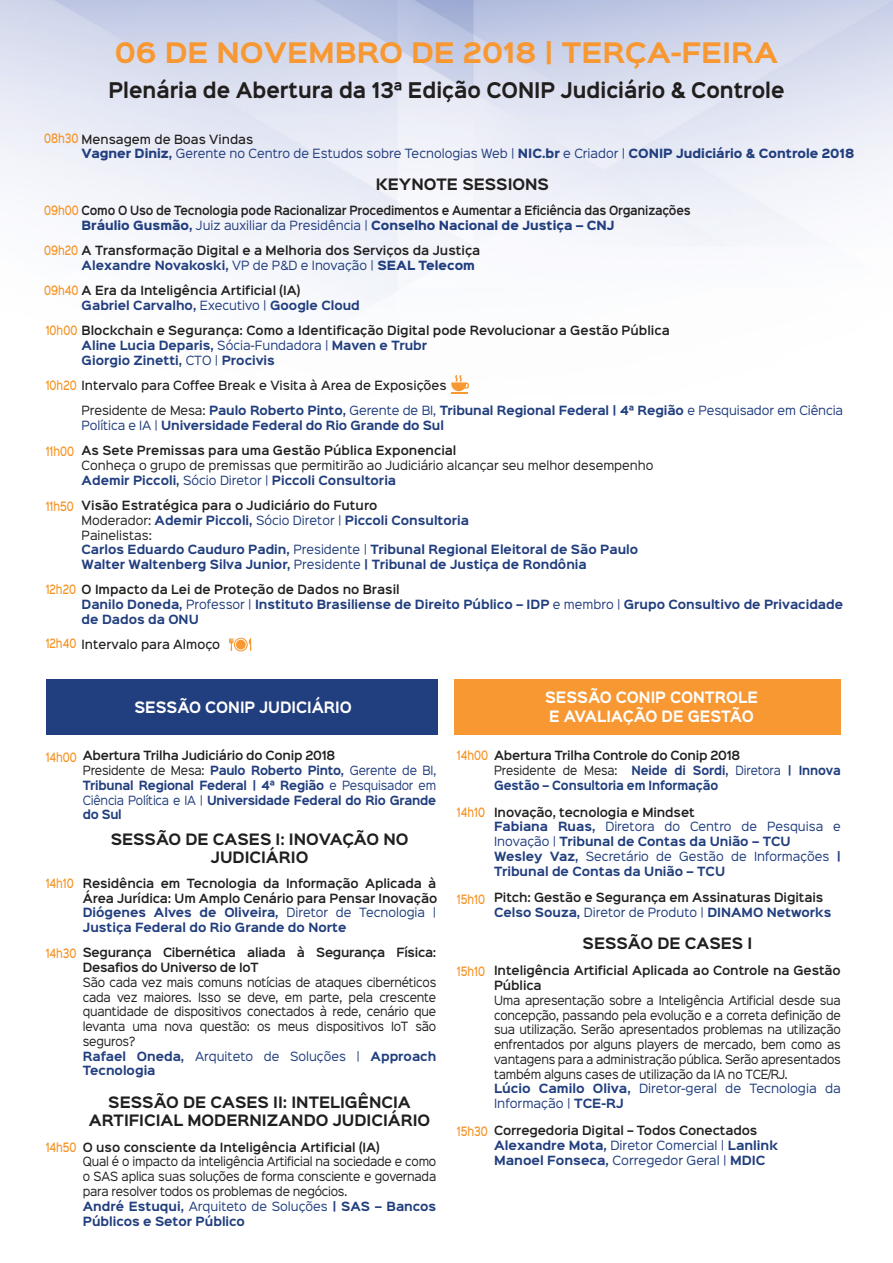
<style>
.page{position:relative;width:893px;height:1263px;background:#fff}
.page>*{position:absolute;margin:0;border:0;box-sizing:border-box;transform-origin:0 0}
.t1{font:700 25.5px "Sinkin Sans 700";color:#f79833}
.t2{font:700 19.5px "Sinkin Sans 700";color:#211e1e;scale:.9 1}
.t3{font:700 14.25px/18px "Sinkin Sans 700";color:#211e1e;text-align:center;scale:.95 1}
.t4{font:700 14.25px/19.6px "Sinkin Sans 700";color:#fff;scale:.9 1}
.t5{font:500 11.7px "Sinkin Sans 500";color:#f69221;scale:.77 1}
.t6{font:700 11.4px/14.7px "Sinkin Sans 700";color:#213e7e;scale:.95 1}
.t7{font:600 11.4px/14.7px "Sinkin Sans 600";letter-spacing:-.01em;color:#211e1e;scale:.95 1}
.t8{font:11.4px/14.7px "Sinkin Sans 400";letter-spacing:-.02em;color:#211e1e;text-align:justify;scale:.91 1}
.t9{font:11.4px "Sinkin Sans 400";color:#213e7e;scale:.95 1}
.t10{font:700 11.4px/14.7px "Sinkin Sans 700";color:#213e7e;text-align:justify;scale:.91 1}
.t11{font:500 11.4px "Sinkin Sans 500";color:#211e1e;scale:.95 1}
.t12{font:600 11.4px "Sinkin Sans 600";letter-spacing:-.01em;color:#211e1e;scale:.88 1}
.t13{font:11.4px "Sinkin Sans 400";color:#211e1e;scale:.95 1}
.t14{font:700 11.4px/14.7px "Sinkin Sans 700";color:#213e7e;scale:.89 1}
.t15{font:700 11.4px/14.7px "Sinkin Sans 700";color:#213e7e}
.t16{font:900 11.4px "Sinkin Sans 800";color:#213e7e;scale:.95 1}
.s1{font-size:11.7px;color:#f69221}
.s2{font-family:"Sinkin Sans 800";font-weight:900}
.s3{font-family:"Sinkin Sans 500";font-weight:500;font-size:11.7px;color:#f69221}
.s4{font-family:"Sinkin Sans 400";font-weight:400}
.s5{font-family:"Sinkin Sans 400";font-weight:400;color:#211e1e}
.s6{font-family:"Sinkin Sans 700";font-weight:700}
.s7{font-family:"Sinkin Sans 700";font-weight:700;color:#213e7e}
.s8{color:#213e7e}
</style>
<div class="page">
<img style="left:0;top:0;width:893px;height:735px">
<svg style="left:451px;top:375px;width:18px;height:18px"></svg>
<svg style="left:229px;top:638px;width:22px;height:13px"></svg>
<div style="left:46px;top:679px;width:392px;height:56px;background:#213e7e"></div>
<div style="left:455px;top:679px;width:386px;height:56px;background:#f79833"></div>
<h1 class="t1" style="left:115px;top:40px;width:665px">06 DE NOVEMBRO DE 2018 | TERÇA-FEIRA</h1>
<h2 class="t2" style="left:108px;top:80px;width:753px">Plenária de Abertura da 13ª Edição CONIP Judiciário &amp; Controle</h2>
<p class="t11" style="left:44px;top:129px;width:222px"><span class="s1">08h30</span> Mensagem de Boas Vindas</p>
<p class="t9" style="left:82px;top:144px;width:815px"><span class="s2">Vagner Diniz,</span> Gerente no Centro de Estudos sobre Tecnologias Web | <span class="s2">NIC.br</span> e Criador | <span class="s2">CONIP Judiciário &amp; Controle 2018</span></p>
<p class="t3" style="left:376px;top:176px;width:184px">KEYNOTE SESSIONS</p>
<p class="t12" style="left:44px;top:201px;width:736px"><span class="s3">09h00</span> Como O Uso de Tecnologia pode Racionalizar Procedimentos e Aumentar a Eficiência das Organizações</p>
<p class="t16" style="left:82px;top:219px;width:563px">Bráulio Gusmão, <span class="s4">Juiz auxiliar da Presidência |</span> Conselho Nacional de Justiça – CNJ</p>
<p class="t7" style="left:44px;top:242px;width:461px"><span class="s3">09h20</span> A Transformação Digital e a Melhoria dos Serviços da Justiça</p>
<p class="t6" style="left:82px;top:259px;width:416px">Alexandre Novakoski, <span class="s4">VP de P&amp;D e Inovação |</span> <span class="s2">SEAL Telecom</span></p>
<p class="t7" style="left:44px;top:282px;width:271px"><span class="s3">09h40</span> A Era da Inteligência Artificial (IA)</p>
<p class="t6" style="left:82px;top:299px;width:294px">Gabriel Carvalho, <span class="s4">Executivo |</span> Google Cloud</p>
<p class="t7" style="left:46px;top:322px;width:658px"><span class="s3">10h00</span> Blockchain e Segurança: Como a Identificação Digital pode Revolucionar a Gestão Pública</p>
<p class="t6" style="left:82px;top:339px;width:365px">Aline Lucia Deparis, <span class="s4">Sócia-Fundadora |</span> Maven e Trubr<br>Giorgio Zinetti, <span class="s4">CTO |</span> Procivis</p>
<p class="t11" style="left:46px;top:376px;width:424px"><span class="s1">10h20</span> Intervalo para Coffee Break e Visita à Area de Exposições</p>
<p class="t6" style="left:82px;top:404px;width:803px"><span class="s5">Presidente de Mesa:</span> Paulo Roberto Pinto, <span class="s4">Gerente de BI,</span> Tribunal Regional Federal | 4ª Região <span class="s4">e Pesquisador em Ciência<br>Política e IA |</span> Universidade Federal do Rio Grande do Sul</p>
<p class="t7" style="left:82px;top:442px;width:396px">As Sete Premissas para uma Gestão Pública Exponencial</p>
<p class="t13" style="left:82px;top:456px;width:603px">Conheça o grupo de premissas que permitirão ao Judiciário alcançar seu melhor desempenho</p>
<p class="t6" style="left:82px;top:473px;width:333px">Ademir Piccoli, <span class="s4">Sócio Diretor |</span> Piccoli Consultoria</p>
<p class="t7" style="left:82px;top:497px;width:313px">Visão Estratégica para o Judiciário do Futuro</p>
<p class="t6" style="left:82px;top:513px;width:409px"><span class="s5">Moderador:</span> Ademir Piccoli, <span class="s4">Sócio Diretor |</span> Piccoli Consultoria</p>
<p class="t13" style="left:82px;top:525px;width:75px">Painelistas:</p>
<p class="t6" style="left:82px;top:543px;width:587px">Carlos Eduardo Cauduro Padin, <span class="s4">Presidente |</span> Tribunal Regional Eleitoral de São Paulo<br>Walter Waltenberg Silva Junior, <span class="s4">Presidente</span> | Tribunal de Justiça de Rondônia</p>
<p class="t7" style="left:82px;top:581px;width:336px">O Impacto da Lei de Proteção de Dados no Brasil</p>
<p class="t6" style="left:82px;top:598px;width:803px">Danilo Doneda, <span class="s4">Professor |</span> Instituto Brasiliense de Direito Público – IDP <span class="s4">e membro |</span> Grupo Consultivo de Privacidade de Dados da ONU</p>
<p class="t5" style="left:46px;top:441px;width:38px">11h00</p>
<p class="t5" style="left:46px;top:496px;width:38px">11h50</p>
<p class="t5" style="left:46px;top:579px;width:41px">12h20</p>
<p class="t11" style="left:46px;top:635px;width:185px"><span class="s1">12h40</span> Intervalo para Almoço</p>
<p class="t4" style="left:134px;top:698px;width:243px">SESSÃO CONIP JUDICIÁRIO</p>
<p class="t4" style="left:545px;top:688px;width:238px">SESSÃO CONIP CONTROLE<br>E AVALIAÇÃO DE GESTÃO</p>
<p class="t7" style="left:83px;top:747px;width:267px">Abertura Trilha Judiciário do Conip 2018</p>
<p class="t10" style="left:83px;top:764px;width:390px"><span class="s5">Presidente de Mesa:</span> Paulo Roberto Pinto, <span class="s4">Gerente de BI, </span>Tribunal Regional Federal | 4ª Região <span class="s4">e Pesquisador em Ciência Política e IA |</span> Universidade Federal do Rio Grande do Sul</p>
<p class="t3" style="left:111px;top:831px;width:315px">SESSÃO DE CASES I: INOVAÇÃO NO<br>JUDICIÁRIO</p>
<p class="t7" style="left:83px;top:875px;width:375px">Residência em Tecnologia da Informação Aplicada à<br>Área Jurídica: Um Amplo Cenário para Pensar Inovação</p>
<p class="t6" style="left:83px;top:906px;width:374px">Diógenes Alves de Oliveira, <span class="s4">Diretor de Tecnologia |<br></span>Justiça Federal do Rio Grande do Norte</p>
<p class="t7" style="left:83px;top:944px;width:374px">Segurança Cibernética aliada à Segurança Física:<br>Desafios do Universo de IoT</p>
<p class="t8" style="left:83px;top:974px;width:390px">São cada vez mais comuns notícias de ataques cibernéticos cada vez maiores. Isso se deve, em parte, pela crescente quantidade de dispositivos conectados à rede, cenário que levanta uma nova questão: os meus dispositivos IoT são seguros?</p>
<p class="t6" style="left:83px;top:1049px;width:374px">Rafael Oneda, <span class="s4">Arquiteto de Soluções |</span> Approach<br>Tecnologia</p>
<p class="t3" style="left:89px;top:1094px;width:361px">SESSÃO DE CASES II: INTELIGÊNCIA<br>ARTIFICIAL MODERNIZANDO JUDICIÁRIO</p>
<p class="t7" style="left:83px;top:1139px;width:314px">O uso consciente da Inteligência Artificial (IA)</p>
<p class="t8" style="left:83px;top:1153px;width:390px">Qual é o impacto da inteligência Artificial na sociedade e como o SAS aplica suas soluções de forma consciente e governada para resolver todos os problemas de negócios.</p>
<p class="t6" style="left:83px;top:1199px;width:374px">André Estuqui, <span class="s4">Arquiteto de Soluções</span> | SAS – Bancos<br>Públicos e Setor Público</p>
<p class="t5" style="left:46px;top:747px;width:42px">14h00</p>
<p class="t5" style="left:46px;top:873px;width:38px">14h10</p>
<p class="t5" style="left:46px;top:943px;width:42px">14h30</p>
<p class="t5" style="left:46px;top:1138px;width:42px">14h50</p>
<p class="t5" style="left:457px;top:745px;width:42px">14h00</p>
<p class="t7" style="left:494px;top:747px;width:261px">Abertura Trilha Controle do Conip 2018</p>
<p class="t14" style="left:494px;top:764px;width:391px"><span class="s5">Presidente de Mesa:</span> Neide di Sordi, <span class="s4">Diretora</span> | Innova<br>Gestão – Consultoria em Informação</p>
<p class="t7" style="left:494px;top:804px;width:213px">Inovação, tecnologia e Mindset</p>
<p class="t9" style="left:494px;top:817px;width:366px"><span class="s6">Fabiana Ruas,</span> Diretora do Centro de Pesquisa e</p>
<p class="t6" style="left:494px;top:835px;width:314px"><span class="s4">Inovação |</span> Tribunal de Contas da União – TCU</p>
<p class="t9" style="left:494px;top:847px;width:366px"><span class="s6">Wesley Vaz,</span> Secretário de Gestão de Informações <span class="s6">|</span></p>
<p class="t6" style="left:494px;top:864px;width:245px">Tribunal de Contas da União – TCU</p>
<p class="t7" style="left:494px;top:889px;width:348px">Pitch: Gestão e Segurança em Assinaturas Digitais</p>
<p class="t6" style="left:494px;top:906px;width:356px">Celso Souza, <span class="s4">Diretor de Produto |</span> DINAMO Networks</p>
<p class="t3" style="left:583px;top:935px;width:180px">SESSÃO DE CASES I</p>
<p class="t7" style="left:494px;top:962px;width:366px">Inteligência Artificial Aplicada ao Controle na Gestão<br>Pública</p>
<p class="t8" style="left:494px;top:992px;width:383px;text-align:left">Uma apresentação sobre a Inteligência Artificial desde sua concepção, passando pela evolução e a correta definição de sua utilização. Serão apresentados problemas na utilização enfrentados por alguns players de mercado, bem como as vantagens para a administração pública. Serão apresentados também alguns cases de utilização da IA no TCE/RJ.<br><span class="s7">Lúcio Camilo Oliva,</span> <span class="s8">Diretor-geral de Tecnologia da Informação |</span> <span class="s7">TCE-RJ</span></p>
<p class="t7" style="left:494px;top:1122px;width:279px">Corregedoria Digital – Todos Conectados</p>
<p class="t15" style="left:494px;top:1138px;width:285px">Alexandre Mota, <span class="s4">Diretor Comercial |</span> Lanlink<br>Manoel Fonseca, <span class="s4">Corregedor Geral |</span> MDIC</p>
<p class="t5" style="left:457px;top:802px;width:38px">14h10</p>
<p class="t5" style="left:457px;top:889px;width:38px">15h10</p>
<p class="t5" style="left:457px;top:961px;width:38px">15h10</p>
<p class="t5" style="left:457px;top:1121px;width:42px">15h30</p>
</div>
